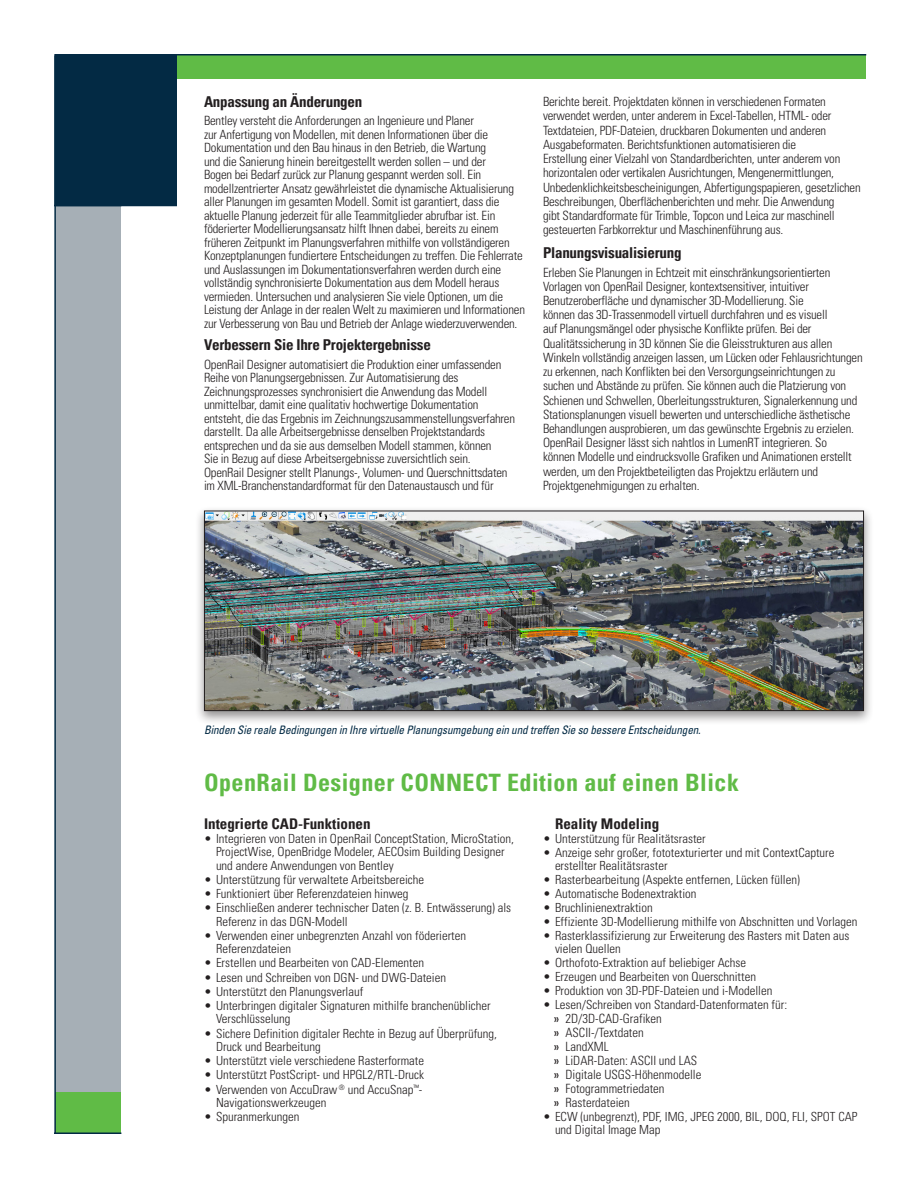
<style>
.page{position:relative;width:918px;height:1188px;background:#fff}
.page>*{position:absolute;margin:0;border:0;box-sizing:border-box;transform-origin:0 0}
.P__At-A-Glance_Head{font:700 condensed 24px "Univers";letter-spacing:.02em;color:#60bb46}
.S__Body_Sub-Heads{font:700 condensed 15px "Univers";letter-spacing:-.015em;color:#231f20}
.S__Bullet_sub-heads{font:700 condensed 14.7px "Univers";color:#231f20}
.S__Body_copy{font:300 condensed 12.75px/13.5px "Univers";letter-spacing:-.015em;color:#231f20}
.t1{font:300 condensed 12.6px/13.2px "Univers";color:#231f20}
.S__Image_captions{font:italic condensed 11.7px "Univers";letter-spacing:-.01em;color:#032a44;scale:.95 1}
.s1{font-family:"Univers 57";font-weight:400}
</style>
<div class="page">
<div style="left:194px;top:505px;width:680px;height:220px;background:#231f20;opacity:.5"></div>
<img style="left:204px;top:510px;width:660px;height:202px">
<div style="left:56px;top:206px;width:65px;height:886px;background:#a6afb6"></div>
<div style="left:75px;top:55px;width:791px;height:23px;background:#60bb46"></div>
<div style="left:54px;top:54px;width:123px;height:152px;background:#032a44"></div>
<div style="left:56px;top:1092px;width:65px;height:40px;background:#60bb46"></div>
<hr style="left:55px;top:54px;width:811px;height:2px;background:#032a44">
<hr style="left:54px;top:1132px;width:67px;height:2px;background:#032a44">
<hr style="left:54px;top:56px;width:2px;height:1078px;background:#032a44">
<p class="S__Body_Sub-Heads" style="left:204px;top:92px;width:160px">Anpassung an Änderungen</p>
<p class="S__Body_copy" style="left:204px;top:114px;width:323px">Bentley versteht die Anforderungen an Ingenieure und Planer<br>zur Anfertigung von Modellen, mit denen Informationen über die Dokumentation und den Bau hinaus in den Betrieb, die Wartung<br>und die Sanierung hinein bereitgestellt werden sollen – und der<br>Bogen bei Bedarf zurück zur Planung gespannt werden soll. Ein modellzentrierter Ansatz gewährleistet die dynamische Aktualisierung aller Planungen im gesamten Modell. Somit ist garantiert, dass die aktuelle Planung jederzeit für alle Teammitglieder abrufbar ist. Ein föderierter Modellierungsansatz hilft Ihnen dabei, bereits zu einem früheren Zeitpunkt im Planungsverfahren mithilfe von vollständigeren Konzeptplanungen fundiertere Entscheidungen zu treffen. Die Fehlerrate und Auslassungen im Dokumentationsverfahren werden durch eine vollständig synchronisierte Dokumentation aus dem Modell heraus vermieden. Untersuchen und analysieren Sie viele Optionen, um die Leistung der Anlage in der realen Welt zu maximieren und Informationen zur Verbesserung von Bau und Betrieb der Anlage wiederzuverwenden.</p>
<p class="S__Body_Sub-Heads" style="left:204px;top:336px;width:228px">Verbessern Sie Ihre Projektergebnisse</p>
<p class="S__Body_copy" style="left:204px;top:357px;width:313px">OpenRail Designer automatisiert die Produktion einer umfassenden Reihe von Planungsergebnissen. Zur Automatisierung des Zeichnungsprozesses synchronisiert die Anwendung das Modell unmittelbar, damit eine qualitativ hochwertige Dokumentation entsteht, die das Ergebnis im Zeichnungszusammenstellungsverfahren darstellt. Da alle Arbeitsergebnisse denselben Projektstandards entsprechen und da sie aus demselben Modell stammen, können<br>Sie in Bezug auf diese Arbeitsergebnisse zuversichtlich sein.<br>OpenRail Designer stellt Planungs-, Volumen- und Querschnittsdaten im XML-Branchenstandardformat für den Datenaustausch und für</p>
<p class="S__Body_copy" style="left:543px;top:95px;width:319px;line-height:14.2px">Berichte bereit. Projektdaten können in verschiedenen Formaten verwendet werden, unter anderem in Excel-Tabellen, HTML- oder Textdateien, PDF-Dateien, druckbaren Dokumenten und anderen Ausgabeformaten. Berichtsfunktionen automatisieren die<br>Erstellung einer Vielzahl von Standardberichten, unter anderem von horizontalen oder vertikalen Ausrichtungen, Mengenermittlungen, Unbedenklichkeitsbescheinigungen, Abfertigungspapieren, gesetzlichen Beschreibungen, Oberflächenberichten und mehr. Die Anwendung<br>gibt Standardformate für Trimble, Topcon und Leica zur maschinell gesteuerten Farbkorrektur und Maschinenführung aus.</p>
<p class="S__Body_Sub-Heads" style="left:543px;top:243px;width:140px">Planungsvisualisierung</p>
<p class="S__Body_copy" style="left:543px;top:265px;width:321px;line-height:14.2px">Erleben Sie Planungen in Echtzeit mit einschränkungsorientierten Vorlagen von OpenRail Designer, kontextsensitiver, intuitiver Benutzeroberfläche und dynamischer 3D-Modellierung. Sie<br>können das 3D-Trassenmodell virtuell durchfahren und es visuell<br>auf Planungsmängel oder physische Konflikte prüfen. Bei der Qualitätssicherung in 3D können Sie die Gleisstrukturen aus allen Winkeln vollständig anzeigen lassen, um Lücken oder Fehlausrichtungen zu erkennen, nach Konflikten bei den Versorgungseinrichtungen zu suchen und Abstände zu prüfen. Sie können auch die Platzierung von Schienen und Schwellen, Oberleitungsstrukturen, Signalerkennung und Stationsplanungen visuell bewerten und unterschiedliche ästhetische Behandlungen ausprobieren, um das gewünschte Ergebnis zu erzielen.<br>OpenRail Designer lässt sich nahtlos in LumenRT integrieren. So<br>können Modelle und eindrucksvolle Grafiken und Animationen erstellt werden, um den Projektbeteiligten das Projektzu erläutern und Projektgenehmigungen zu erhalten.</p>
<p class="S__Image_captions" style="left:204px;top:723px;width:524px">Binden Sie reale Bedingungen in Ihre virtuelle Planungsumgebung ein und treffen Sie so bessere Entscheidungen.</p>
<p class="P__At-A-Glance_Head" style="left:204px;top:768px;width:537px">OpenRail Designer CONNECT Edition auf einen Blick</p>
<p class="S__Bullet_sub-heads" style="left:204px;top:815px;width:168px">Integrierte CAD-Funktionen</p>
<p class="t1" style="left:216px;top:832px;width:300px;text-indent:-12px">• Integrieren von Daten in OpenRail ConceptStation, MicroStation,<br>ProjectWise, OpenBridge Modeler, AECOsim Building Designer und andere Anwendungen von Bentley</p>
<p class="t1" style="left:204px;top:873px;width:222px">• Unterstützung für verwaltete Arbeitsbereiche</p>
<p class="t1" style="left:204px;top:887px;width:206px">• Funktioniert über Referenzdateien hinweg</p>
<p class="t1" style="left:216px;top:901px;width:297px;text-indent:-12px">• Einschließen anderer technischer Daten (z. B. Entwässerung) als<br>Referenz in das DGN-Modell</p>
<p class="t1" style="left:216px;top:929px;width:252px;text-indent:-12px">• Verwenden einer unbegrenzten Anzahl von föderierten<br>Referenzdateien</p>
<p class="t1" style="left:204px;top:956px;width:222px">• Erstellen und Bearbeiten von CAD-Elementen</p>
<p class="t1" style="left:204px;top:971px;width:244px">• Lesen und Schreiben von DGN- und DWG-Dateien</p>
<p class="t1" style="left:204px;top:985px;width:161px">• Unterstützt den Planungsverlauf</p>
<p class="t1" style="left:216px;top:999px;width:276px;text-indent:-12px">• Unterbringen digitaler Signaturen mithilfe branchenüblicher<br>Verschlüsselung</p>
<p class="t1" style="left:216px;top:1027px;width:283px;text-indent:-12px">• Sichere Definition digitaler Rechte in Bezug auf Überprüfung,<br>Druck und Bearbeitung</p>
<p class="t1" style="left:204px;top:1054px;width:222px">• Unterstützt viele verschiedene Rasterformate</p>
<p class="t1" style="left:204px;top:1068px;width:222px">• Unterstützt PostScript- und HPGL2/RTL-Druck</p>
<p class="t1" style="left:216px;top:1083px;width:208px;text-indent:-12px">• Verwenden von AccuDraw <sup>®</sup> und AccuSnap<sup>™</sup>-<br>Navigationswerkzeugen</p>
<p class="t1" style="left:204px;top:1110px;width:97px">• Spuranmerkungen</p>
<p class="S__Bullet_sub-heads" style="left:555px;top:815px;width:106px">Reality Modeling</p>
<p class="t1" style="left:543px;top:832px;width:164px">• Unterstützung für Realitätsraster</p>
<p class="t1" style="left:555px;top:846px;width:281px;text-indent:-12px">• Anzeige sehr großer, fototexturierter und mit ContextCapture erstellter Realitätsraster</p>
<p class="t1" style="left:543px;top:873px;width:258px">• Rasterbearbeitung (Aspekte entfernen, Lücken füllen)</p>
<p class="t1" style="left:543px;top:887px;width:155px">• Automatische Bodenextraktion</p>
<p class="t1" style="left:543px;top:901px;width:111px">• Bruchlinienextraktion</p>
<p class="t1" style="left:543px;top:915px;width:316px">• Effiziente 3D-Modellierung mithilfe von Abschnitten und Vorlagen</p>
<p class="t1" style="left:555px;top:929px;width:296px;text-indent:-12px">• Rasterklassifizierung zur Erweiterung des Rasters mit Daten aus vielen Quellen</p>
<p class="t1" style="left:543px;top:956px;width:205px">• Orthofoto-Extraktion auf beliebiger Achse</p>
<p class="t1" style="left:543px;top:970px;width:215px">• Erzeugen und Bearbeiten von Querschnitten</p>
<p class="t1" style="left:543px;top:984px;width:231px">• Produktion von 3D-PDF-Dateien und i-Modellen</p>
<p class="t1" style="left:543px;top:998px;width:246px">• Lesen/Schreiben von Standard-Datenformaten für:</p>
<p class="S__Body_copy" style="left:554px;top:1012px;width:110px"><span class="s1">»</span> 2D/3D-CAD-Grafiken</p>
<p class="S__Body_copy" style="left:554px;top:1026px;width:92px"><span class="s1">»</span> ASCII-/Textdaten</p>
<p class="S__Body_copy" style="left:554px;top:1039px;width:57px"><span class="s1">»</span> LandXML</p>
<p class="S__Body_copy" style="left:554px;top:1053px;width:145px"><span class="s1">»</span> LiDAR-Daten: ASCII und LAS</p>
<p class="S__Body_copy" style="left:554px;top:1067px;width:149px"><span class="s1">»</span> Digitale USGS-Höhenmodelle</p>
<p class="S__Body_copy" style="left:554px;top:1081px;width:113px"><span class="s1">»</span> Fotogrammetriedaten</p>
<p class="S__Body_copy" style="left:554px;top:1095px;width:78px"><span class="s1">»</span> Rasterdateien</p>
<p class="t1" style="left:555px;top:1110px;width:304px;text-indent:-12px">• ECW (unbegrenzt), PDF, IMG, JPEG 2000, BIL, DOQ, FLI, SPOT CAP und Digital Image Map</p>
</div>
